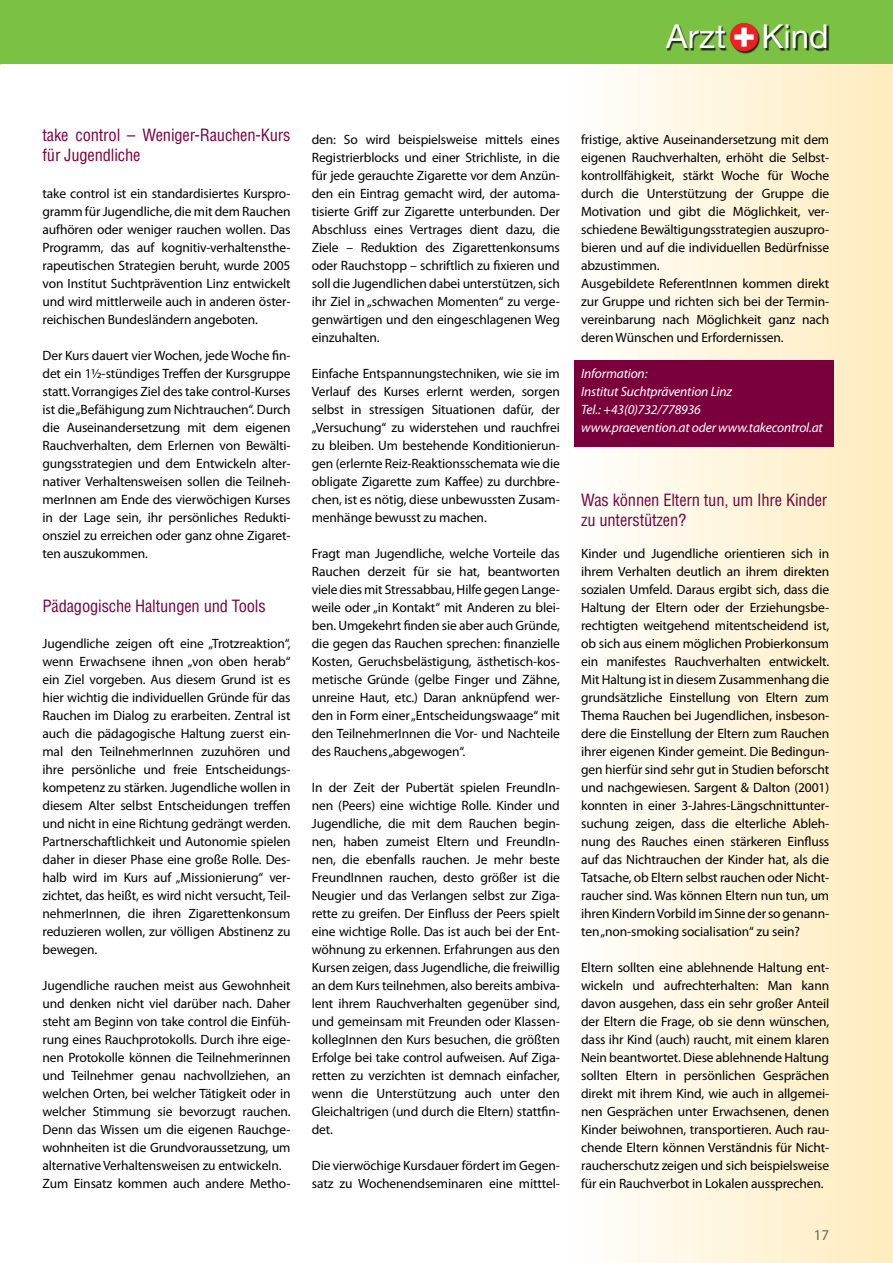
<style>
.page{position:relative;width:893px;height:1263px;background:#fff}
.page>*{position:absolute;margin:0;border:0;box-sizing:border-box;transform-origin:0 0}
.t1{font:33px "Helvetica Neue";letter-spacing:.005em;color:#fff}
.t2{font:condensed 16.5px/19.8px "Helvetica";letter-spacing:-.01em;color:#7a003c}
.t3{font:15px "Myriad Pro";color:#66676f}
.t4{font:13.5px/18px "Myriad Pro";letter-spacing:-.01em;color:#000;text-align:justify}
.t5{font:italic 13.5px/18px "Myriad Pro";letter-spacing:-.01em;color:#fff}
</style>
<div class="page">
<div style="left:570px;top:29px;width:323px;height:1234px;background:linear-gradient(to right,#fffefe,#ffecbe)"></div>
<div style="left:574px;top:361px;width:259px;height:86px;background:#7a003c"></div>
<div style="left:0;top:0;width:893px;height:64px;background:#7bc143"></div>
<div style="left:667px;top:24px;width:162px;height:29px;background:#000;opacity:.75"></div>
<div style="left:730px;top:23px;width:28px;height:28px;background:#ed2024;border-radius:50%"></div>
<div style="left:730px;top:23px;width:28px;height:28px;border:1px solid #ed2024;border-radius:50%"></div>
<div style="left:741px;top:27px;width:6px;height:20px;background:#fff"></div>
<div style="left:734px;top:34px;width:20px;height:6px;background:#fff"></div>
<h1 class="t1" style="left:666px;top:17px;width:164px">Arzt Kind</h1>
<p class="t2" style="left:43px;top:125px;width:250px">take control – Weniger-Rauchen-Kurs für Jugendliche</p>
<p class="t4" style="left:43px;top:184px;width:250px">take control ist ein standardisiertes Kurspro&shy;gramm für Jugendliche, die mit dem Rauchen aufhören oder weniger rauchen wollen. Das Programm, das auf kognitiv-verhaltensthe&shy;rapeutischen Strategien beruht, wurde 2005 von Institut Suchtprävention Linz entwickelt und wird mittlerweile auch in anderen öster&shy;reichischen Bundesländern angeboten.</p>
<p class="t4" style="left:43px;top:346px;width:250px">Der Kurs dauert vier Wochen, jede Woche fin&shy;det ein 1½-stündiges Treffen der Kursgruppe statt. Vorrangiges Ziel des take control-Kurses ist die „Befähigung zum Nichtrauchen“. Durch die Auseinandersetzung mit dem eigenen Rauchverhalten, dem Erlernen von Bewälti&shy;gungsstrategien und dem Entwickeln alter&shy;nativer Verhaltensweisen sollen die Teilneh&shy;merInnen am Ende des vierwöchigen Kurses in der Lage sein, ihr persönliches Redukti&shy;onsziel zu erreichen oder ganz ohne Zigaret&shy;ten auszukommen.</p>
<p class="t2" style="left:43px;top:596px;width:225px">Pädagogische Haltungen und Tools</p>
<p class="t4" style="left:43px;top:634px;width:250px">Jugendliche zeigen oft eine „Trotzreaktion“, wenn Erwachsene ihnen „von oben herab“ ein Ziel vorgeben. Aus diesem Grund ist es hier wichtig die individuellen Gründe für das Rauchen im Dialog zu erarbeiten. Zentral ist auch die pädagogische Haltung zuerst ein&shy;mal den TeilnehmerInnen zuzuhören und ihre persönliche und freie Entscheidungs&shy;kompetenz zu stärken. Jugendliche wollen in diesem Alter selbst Entscheidungen treffen und nicht in eine Richtung gedrängt werden.<br>Partnerschaftlichkeit und Autonomie spielen daher in dieser Phase eine große Rolle. Des&shy;halb wird im Kurs auf „Missionierung“ ver&shy;zichtet, das heißt, es wird nicht versucht, Teil&shy;nehmerInnen, die ihren Zigarettenkonsum reduzieren wollen, zur völligen Abstinenz zu bewegen.</p>
<p class="t4" style="left:43px;top:976px;width:250px;text-align:left">Jugendliche rauchen meist aus Gewohnheit und denken nicht viel darüber nach. Daher steht am Beginn von take control die Einfüh&shy;rung eines Rauchprotokolls. Durch ihre eige&shy;nen Protokolle können die Teilnehmerinnen und Teilnehmer genau nachvollziehen, an welchen Orten, bei welcher Tätigkeit oder in welcher Stimmung sie bevorzugt rauchen.<br>Denn das Wissen um die eigenen Rauchge&shy;wohnheiten ist die Grundvoraussetzung, um alternative Verhaltensweisen zu entwickeln.<br>Zum Einsatz kommen auch andere Metho-</p>
<p class="t4" style="left:312px;top:130px;width:250px">den: So wird beispielsweise mittels eines Registrierblocks und einer Strichliste, in die für jede gerauchte Zigarette vor dem Anzün&shy;den ein Eintrag gemacht wird, der automa&shy;tisierte Griff zur Zigarette unterbunden. Der Abschluss eines Vertrages dient dazu, die Ziele – Reduktion des Zigarettenkonsums oder Rauchstopp – schriftlich zu fixieren und soll die Jugendlichen dabei unterstützen, sich ihr Ziel in „schwachen Momenten“ zu verge&shy;genwärtigen und den eingeschlagenen Weg einzuhalten.</p>
<p class="t4" style="left:312px;top:364px;width:250px">Einfache Entspannungstechniken, wie sie im Verlauf des Kurses erlernt werden, sorgen selbst in stressigen Situationen dafür, der „Versuchung“ zu widerstehen und rauchfrei zu bleiben. Um bestehende Konditionierun&shy;gen (erlernte Reiz-Reaktionsschemata wie die obligate Zigarette zum Kaffee) zu durchbre&shy;chen, ist es nötig, diese unbewussten Zusam&shy;menhänge bewusst zu machen.</p>
<p class="t4" style="left:312px;top:544px;width:250px">Fragt man Jugendliche, welche Vorteile das Rauchen derzeit für sie hat, beantworten viele dies mit Stressabbau, Hilfe gegen Lange&shy;weile oder „in Kontakt“ mit Anderen zu blei&shy;ben. Umgekehrt finden sie aber auch Gründe, die gegen das Rauchen sprechen: finanzielle Kosten, Geruchsbelästigung, ästhetisch-kos&shy;metische Gründe (gelbe Finger und Zähne, unreine Haut, etc.) Daran anknüpfend wer&shy;den in Form einer „Entscheidungswaage“ mit den TeilnehmerInnen die Vor- und Nachteile des Rauchens „abgewogen“.</p>
<p class="t4" style="left:312px;top:778px;width:250px">In der Zeit der Pubertät spielen FreundIn&shy;nen (Peers) eine wichtige Rolle. Kinder und Jugendliche, die mit dem Rauchen begin&shy;nen, haben zumeist Eltern und FreundIn&shy;nen, die ebenfalls rauchen. Je mehr beste FreundInnen rauchen, desto größer ist die Neugier und das Verlangen selbst zur Ziga&shy;rette zu greifen. Der Einfluss der Peers spielt eine wichtige Rolle. Das ist auch bei der Ent&shy;wöhnung zu erkennen. Erfahrungen aus den Kursen zeigen, dass Jugendliche, die freiwillig an dem Kurs teilnehmen, also bereits ambiva&shy;lent ihrem Rauchverhalten gegenüber sind, und gemeinsam mit Freunden oder Klassen&shy;kollegInnen den Kurs besuchen, die größten Erfolge bei take control aufweisen. Auf Ziga&shy;retten zu verzichten ist demnach einfacher, wenn die Unterstützung auch unter den Gleichaltrigen (und durch die Eltern) stattfin&shy;det.</p>
<p class="t4" style="left:312px;top:1156px;width:250px">Die vierwöchige Kursdauer fördert im Gegen&shy;satz zu Wochenendseminaren eine mitttel-</p>
<p class="t4" style="left:581px;top:130px;width:250px;text-align:left">fristige, aktive Auseinandersetzung mit dem eigenen Rauchverhalten, erhöht die Selbst&shy;kontrollfähigkeit, stärkt Woche für Woche durch die Unterstützung der Gruppe die Motivation und gibt die Möglichkeit, ver&shy;schiedene Bewältigungsstrategien auszupro&shy;bieren und auf die individuellen Bedürfnisse abzustimmen.<br>Ausgebildete ReferentInnen kommen direkt zur Gruppe und richten sich bei der Termin&shy;vereinbarung nach Möglichkeit ganz nach deren Wünschen und Erfordernissen.</p>
<p class="t5" style="left:581px;top:364px;width:243px">Information:<br>Institut Suchtprävention Linz<br>Tel.: +43(0)732/778936<br>www.praevention.at oder www.takecontrol.at</p>
<p class="t2" style="left:581px;top:490px;width:248px">Was können Eltern tun, um Ihre Kinder zu unterstützen?</p>
<p class="t4" style="left:581px;top:544px;width:250px">Kinder und Jugendliche orientieren sich in ihrem Verhalten deutlich an ihrem direkten sozialen Umfeld. Daraus ergibt sich, dass die Haltung der Eltern oder der Erziehungsbe&shy;rechtigten weitgehend mitentscheidend ist, ob sich aus einem möglichen Probierkonsum ein manifestes Rauchverhalten entwickelt.<br>Mit Haltung ist in diesem Zusammenhang die grundsätzliche Einstellung von Eltern zum Thema Rauchen bei Jugendlichen, insbeson&shy;dere die Einstellung der Eltern zum Rauchen ihrer eigenen Kinder gemeint. Die Bedingun&shy;gen hierfür sind sehr gut in Studien beforscht und nachgewiesen. Sargent &amp; Dalton (2001) konnten in einer 3-Jahres-Längschnittunter&shy;suchung zeigen, dass die elterliche Ableh&shy;nung des Rauches einen stärkeren Einfluss auf das Nichtrauchen der Kinder hat, als die Tatsache, ob Eltern selbst rauchen oder Nicht&shy;raucher sind. Was können Eltern nun tun, um ihren Kindern Vorbild im Sinne der so genann&shy;ten „non-smoking socialisation“ zu sein?</p>
<p class="t4" style="left:581px;top:958px;width:250px">Eltern sollten eine ablehnende Haltung ent&shy;wickeln und aufrechterhalten: Man kann davon ausgehen, dass ein sehr großer Anteil der Eltern die Frage, ob sie denn wünschen, dass ihr Kind (auch) raucht, mit einem klaren Nein beantwortet. Diese ablehnende Haltung sollten Eltern in persönlichen Gesprächen direkt mit ihrem Kind, wie auch in allgemei&shy;nen Gesprächen unter Erwachsenen, denen Kinder beiwohnen, transportieren. Auch rau&shy;chende Eltern können Verständnis für Nicht&shy;raucherschutz zeigen und sich beispielsweise für ein Rauchverbot in Lokalen aussprechen.</p>
<p class="t3" style="left:814px;top:1226px;width:17px">17</p>
</div>
